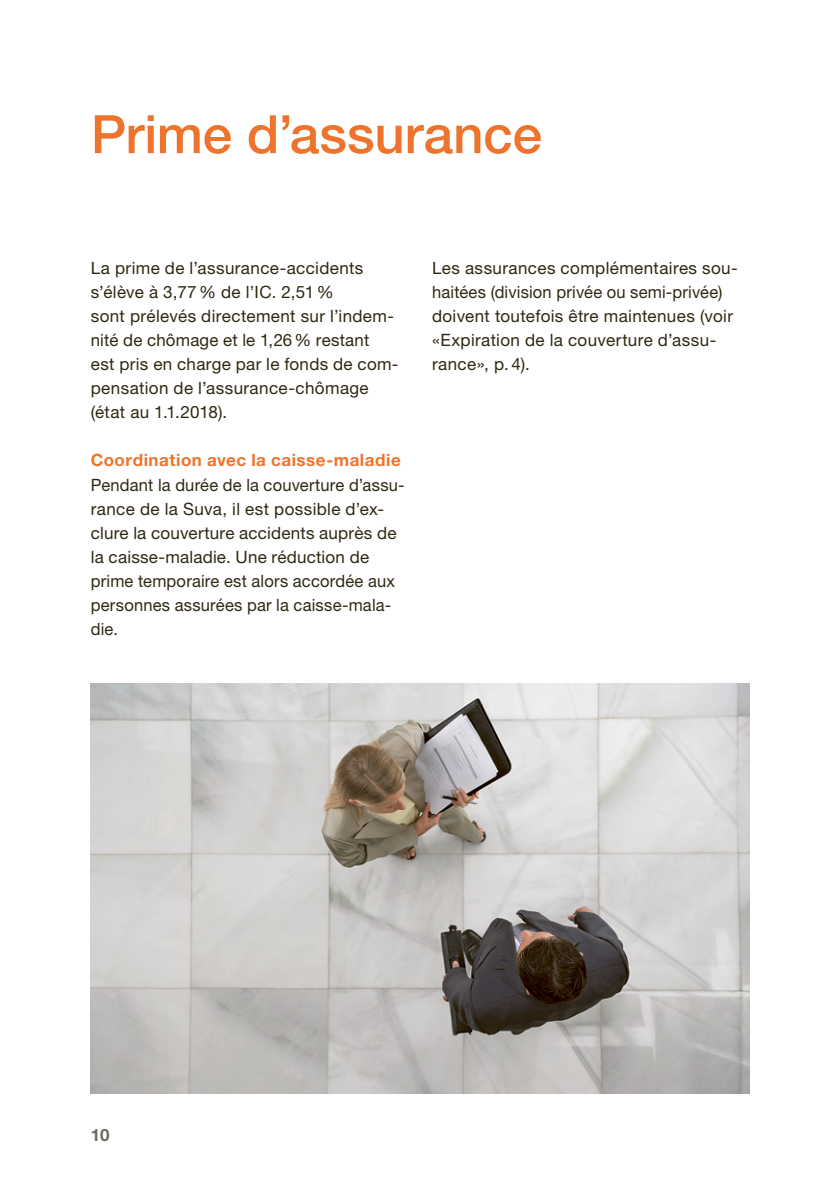
<style>
.page{position:relative;width:840px;height:1191px;background:#fff}
.page>*{position:absolute;margin:0;border:0;box-sizing:border-box;transform-origin:0 0}
.t1{font:500 53px "Helvetica Neue LT Std";letter-spacing:-.005em;color:#ee742d}
.t2{font:17px/24px "Helvetica Neue LT Std";letter-spacing:.02em;color:#2f2912}
.t3{font:700 17px "Helvetica Neue LT Std";letter-spacing:.03em;color:#ee742d}
.t4{font:700 17px "Helvetica Neue LT Std";color:#6d6a63}
</style>
<div class="page">
<img style="left:91px;top:683px;width:657px;height:410px">
<h1 class="t1" style="left:91px;top:103px;width:452px">Prime d’assurance</h1>
<p class="t2" style="left:91px;top:255px;width:309px">La prime de l’assurance-accidents s’élève à 3,77% de l’IC. 2,51%<br>sont prélevés directement sur l’indem&shy;nité de chômage et le 1,26% restant<br>est pris en charge par le fonds de com&shy;pensation de l’assurance-chômage (état au 1.1.2018).</p>
<p class="t3" style="left:91px;top:450px;width:311px">Coordination avec la caisse-maladie</p>
<p class="t2" style="left:91px;top:472px;width:315px">Pendant la durée de la couverture d’assu&shy;rance de la Suva, il est possible d’ex&shy;clure la couverture accidents auprès de la caisse-maladie. Une réduction de prime temporaire est alors accordée aux personnes assurées par la caisse-mala&shy;die.</p>
<p class="t2" style="left:432px;top:255px;width:307px">Les assurances complémentaires sou&shy;haitées (division privée ou semi-privée) doivent toutefois être maintenues (voir «Expiration de la couverture d’assu&shy;rance», p. 4).</p>
<p class="t4" style="left:91px;top:1124px;width:20px">10</p>
</div>
